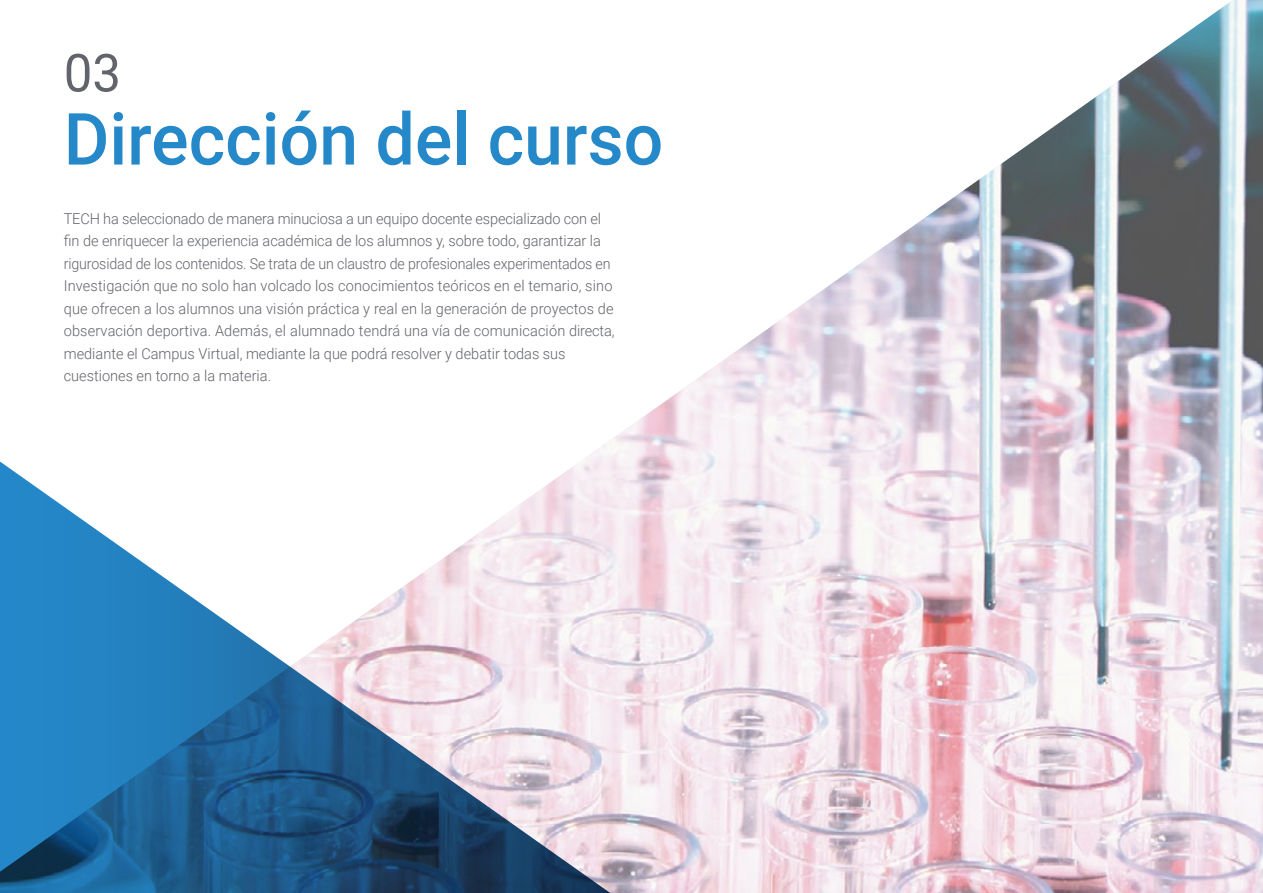
<style>
.page{position:relative;width:1263px;height:893px;background:#fff}
.page>*{position:absolute;margin:0;border:0;box-sizing:border-box;transform-origin:0 0}
.t1{font:500 72px "Roboto";color:#2488c9}
.t2{font:52.5px "Roboto";color:#61646a}
.t3{font:300 15px/22.5px "Roboto";color:#61646a}
</style>
<div class="page">
<img style="left:602px;top:0;width:661px;height:893px">
<svg style="left:0;top:446px;width:640px;height:447px"></svg>
<h2 class="t2" style="left:64px;top:36px;width:59px">03</h2>
<h1 class="t1" style="left:64px;top:89px;width:601px">Dirección del curso</h1>
<p class="t3" style="left:64px;top:207px;width:552px">TECH ha seleccionado de manera minuciosa a un equipo docente especializado con el fin de enriquecer la experiencia académica de los alumnos y, sobre todo, garantizar la rigurosidad de los contenidos. Se trata de un claustro de profesionales experimentados en Investigación que no solo han volcado los conocimientos teóricos en el temario, sino que ofrecen a los alumnos una visión práctica y real en la generación de proyectos de observación deportiva. Además, el alumnado tendrá una vía de comunicación directa, mediante el Campus Virtual, mediante la que podrá resolver y debatir todas sus cuestiones en torno a la materia.</p>
</div>
